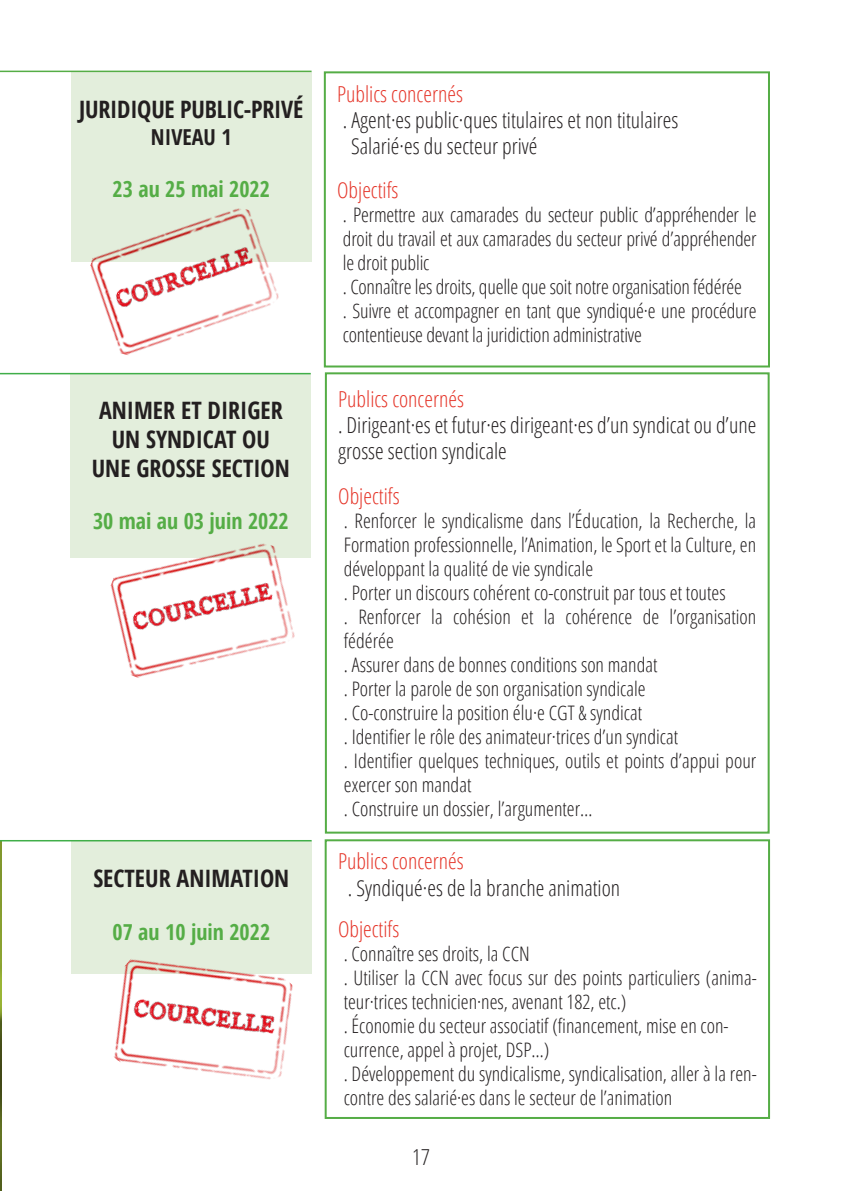
<style>
.page{position:relative;width:842px;height:1191px;background:#fff}
.page>*{position:absolute;margin:0;border:0;box-sizing:border-box;transform-origin:0 0}
.t1{font:700 24px "Open Sans Condensed";color:#231f20}
.t2{font:300 22px/26.4px "Open Sans Condensed";color:#231f20}
.t3{font:300 22px "Open Sans Condensed";color:#e53529}
.t4{font:700 22px "Open Sans Condensed";color:#55ad46}
.t5{font:700 22px "Open Sans Condensed";color:#231f20}
.t6{font:300 20px/24px "Open Sans Condensed";color:#231f20}
</style>
<div class="page">
<hr style="left:0;top:841px;width:1px;height:350px;background:#a3c039">
<div style="left:71px;top:373px;width:240px;height:185px;background:#e3eedc"></div>
<div style="left:325px;top:372px;width:445px;height:461px;border:2px solid #55ad46"></div>
<img style="left:110px;top:543px;width:185px;height:135px">
<hr style="left:0;top:373px;width:311px;height:1px;background:#40ae49">
<div style="left:324px;top:71px;width:446px;height:296px;border:2px solid #55ad46"></div>
<div style="left:71px;top:73px;width:241px;height:189px;background:#e3eedc"></div>
<img style="left:71px;top:208px;width:227px;height:167px">
<hr style="left:0;top:71px;width:312px;height:1px;background:#55ad46">
<div style="left:71px;top:841px;width:241px;height:132px;background:#e3eedc"></div>
<div style="left:325px;top:839px;width:445px;height:280px;border:2px solid #55ad46"></div>
<img style="left:75px;top:893px;width:256px;height:226px">
<hr style="left:0;top:840px;width:312px;height:1px;background:#40ae49">
<p class="t1" style="left:79px;top:93px;width:226px">JURIDIQUE PUBLIC-PRIVÉ</p>
<p class="t5" style="left:151px;top:121px;width:82px">NIVEAU 1</p>
<p class="t4" style="left:113px;top:174px;width:159px">23 au 25 mai 2022</p>
<p class="t1" style="left:99px;top:393px;width:185px">ANIMER ET DIRIGER</p>
<p class="t1" style="left:112px;top:422px;width:160px">UN SYNDICAT OU</p>
<p class="t1" style="left:92px;top:451px;width:200px">UNE GROSSE SECTION</p>
<p class="t4" style="left:93px;top:506px;width:197px">30 mai au 03 juin 2022</p>
<p class="t1" style="left:93px;top:861px;width:197px">SECTEUR ANIMATION</p>
<p class="t4" style="left:113px;top:916px;width:159px">07 au 10 juin 2022</p>
<p class="t3" style="left:337px;top:79px;width:127px">Publics concernés</p>
<p class="t2" style="left:343px;top:106px;width:337px">. Agent·es public·ques titulaires et non titulaires</p>
<p class="t2" style="left:351px;top:132px;width:188px">Salarié·es du secteur privé</p>
<p class="t3" style="left:337px;top:175px;width:63px">Objectifs</p>
<p class="t6" style="left:343px;top:202px;width:415px;text-align:justify">. Permettre aux camarades du secteur public d’appréhender le droit du travail et aux camarades du secteur privé d’appréhender le droit public</p>
<p class="t6" style="left:343px;top:274px;width:401px">. Connaître les droits, quelle que soit notre organisation fédérée</p>
<p class="t6" style="left:343px;top:298px;width:415px">. Suivre et accompagner en tant que syndiqué·e une procédure contentieuse devant la juridiction administrative</p>
<p class="t3" style="left:338px;top:383px;width:127px">Publics concernés</p>
<p class="t2" style="left:338px;top:411px;width:420px">. Dirigeant·es et futur·es dirigeant·es d’un syndicat ou d’une grosse section syndicale</p>
<p class="t3" style="left:338px;top:481px;width:63px">Objectifs</p>
<p class="t6" style="left:344px;top:508px;width:414px;text-align:justify">. Renforcer le syndicalisme dans l’Éducation, la Recherche, la Formation professionnelle, l’Animation, le Sport et la Culture, en développant la qualité de vie syndicale</p>
<p class="t6" style="left:344px;top:580px;width:383px">. Porter un discours cohérent co-construit par tous et toutes</p>
<p class="t6" style="left:344px;top:604px;width:414px">. Renforcer la cohésion et la cohérence de l’organisation fédérée</p>
<p class="t6" style="left:344px;top:652px;width:315px">. Assurer dans de bonnes conditions son mandat</p>
<p class="t6" style="left:344px;top:676px;width:303px">. Porter la parole de son organisation syndicale</p>
<p class="t6" style="left:344px;top:700px;width:300px">. Co-construire la position élu·e CGT &amp; syndicat</p>
<p class="t6" style="left:344px;top:724px;width:336px">. Identifier le rôle des animateur·trices d’un syndicat</p>
<p class="t6" style="left:344px;top:748px;width:414px">. Identifier quelques techniques, outils et points d’appui pour exercer son mandat</p>
<p class="t6" style="left:344px;top:796px;width:250px">. Construire un dossier, l’argumenter…</p>
<p class="t3" style="left:338px;top:846px;width:127px">Publics concernés</p>
<p class="t2" style="left:348px;top:874px;width:274px">. Syndiqué·es de la branche animation</p>
<p class="t3" style="left:338px;top:913px;width:63px">Objectifs</p>
<p class="t6" style="left:344px;top:940px;width:188px">. Connaître ses droits, la CCN</p>
<p class="t6" style="left:344px;top:964px;width:414px">. Utiliser la CCN avec focus sur des points particuliers (anima&shy;teur·trices technicien·nes, avenant 182, etc.)</p>
<p class="t6" style="left:344px;top:1012px;width:386px">. Économie du secteur associatif (financement, mise en con&shy;currence, appel à projet, DSP…)</p>
<p class="t6" style="left:344px;top:1060px;width:414px">. Développement du syndicalisme, syndicalisation, aller à la ren&shy;contre des salarié·es dans le secteur de l’animation</p>
<p class="t2" style="left:412px;top:1143px;width:19px">17</p>
</div>
